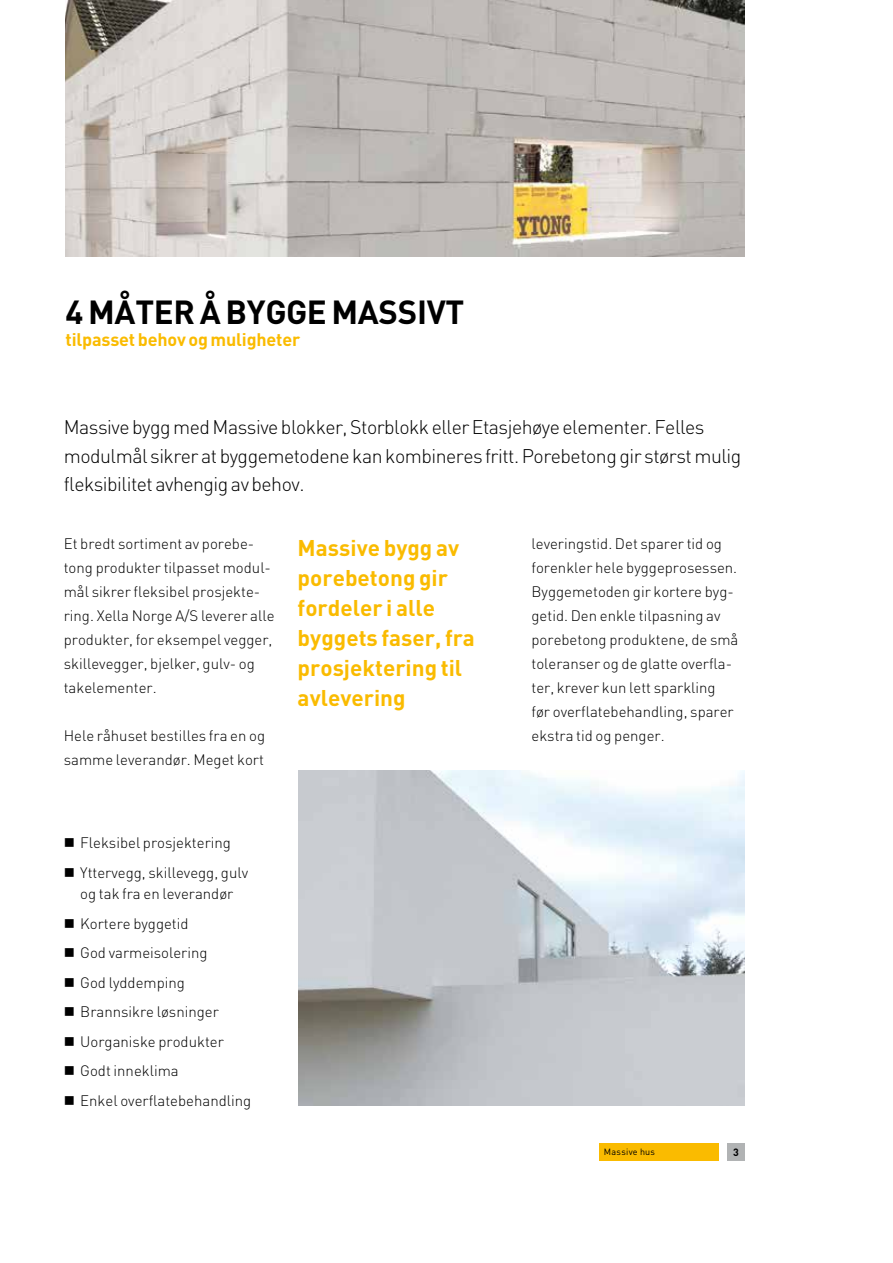
<style>
.page{position:relative;width:893px;height:1263px;background:#fff}
.page>*{position:absolute;margin:0;border:0;box-sizing:border-box;transform-origin:0 0}
.t1{font:700 33px "DIN";letter-spacing:-.01em;color:#000}
.t2{font:700 22.5px/30px "DIN";color:#fabb00}
.t3{font:300 19.5px/28.5px "DIN";letter-spacing:-.025em;color:#000}
.t4{font:700 18px "DIN";letter-spacing:-.01em;color:#fabb00}
.t5{font:300 15px/24px "DIN";color:#000}
.t6{font:700 10.5px "DIN";color:#000}
.t7{font:9px "DIN";letter-spacing:.03em;color:#000}
</style>
<div class="page">
<div style="left:727px;top:1144px;width:17px;height:17px;background:#b1b3b4"></div>
<div style="left:600px;top:1144px;width:119px;height:17px;background:#fabb00"></div>
<img style="left:298px;top:771px;width:446px;height:335px">
<img style="left:66px;top:0;width:678px;height:256px">
<h1 class="t1" style="left:66px;top:291px;width:400px">4 MÅTER Å BYGGE MASSIVT</h1>
<p class="t4" style="left:66px;top:328px;width:236px">tilpasset behov og muligheter</p>
<h3 class="t3" style="left:64px;top:413px;width:679px">Massive bygg med Massive blokker, Storblokk eller Etasjehøye elementer. Felles modulmål sikrer at byggemetodene kan kombineres fritt. Porebetong gir størst mulig fleksibilitet avhengig av behov.</h3>
<p class="t5" style="left:64px;top:532px;width:212px">Et bredt sortiment av porebe&shy;tong produkter tilpasset modul&shy;mål sikrer fleksibel prosjekte&shy;ring. Xella Norge A/S leverer alle produkter, for eksempel vegger, skillevegger, bjelker, gulv- og takelementer.</p>
<p class="t5" style="left:64px;top:724px;width:203px">Hele råhuset bestilles fra en og samme leverandør. Meget kort</p>
<h2 class="t2" style="left:298px;top:532px;width:179px">Massive bygg av porebetong gir fordeler i alle byggets faser, fra prosjektering til avlevering</h2>
<p class="t5" style="left:64px;top:831px;width:169px">■ Fleksibel prosjektering</p>
<p class="t5" style="left:64px;top:862px;width:186px;line-height:21px;text-align:center">■ Yttervegg, skillevegg, gulv og tak fra en leverandør</p>
<p class="t5" style="left:64px;top:911px;width:126px">■ Kortere byggetid</p>
<p class="t5" style="left:64px;top:940px;width:145px">■ God varmeisolering</p>
<p class="t5" style="left:64px;top:970px;width:123px">■ God lyddemping</p>
<p class="t5" style="left:64px;top:999px;width:157px">■ Brannsikre løsninger</p>
<p class="t5" style="left:64px;top:1029px;width:162px">■ Uorganiske produkter</p>
<p class="t5" style="left:64px;top:1058px;width:117px">■ Godt inneklima</p>
<p class="t5" style="left:64px;top:1088px;width:189px">■ Enkel overflatebehandling</p>
<p class="t5" style="left:531px;top:532px;width:208px">leveringstid. Det sparer tid og forenkler hele byggeprosessen.<br>Byggemetoden gir kortere byg&shy;getid. Den enkle tilpasning av porebetong produktene, de små toleranser og de glatte overfla&shy;ter, krever kun lett sparkling<br>før overflatebehandling, sparer ekstra tid og penger.</p>
<p class="t7" style="left:604px;top:1146px;width:53px">Massive hus</p>
<p class="t6" style="left:733px;top:1145px;width:7px">3</p>
</div>
